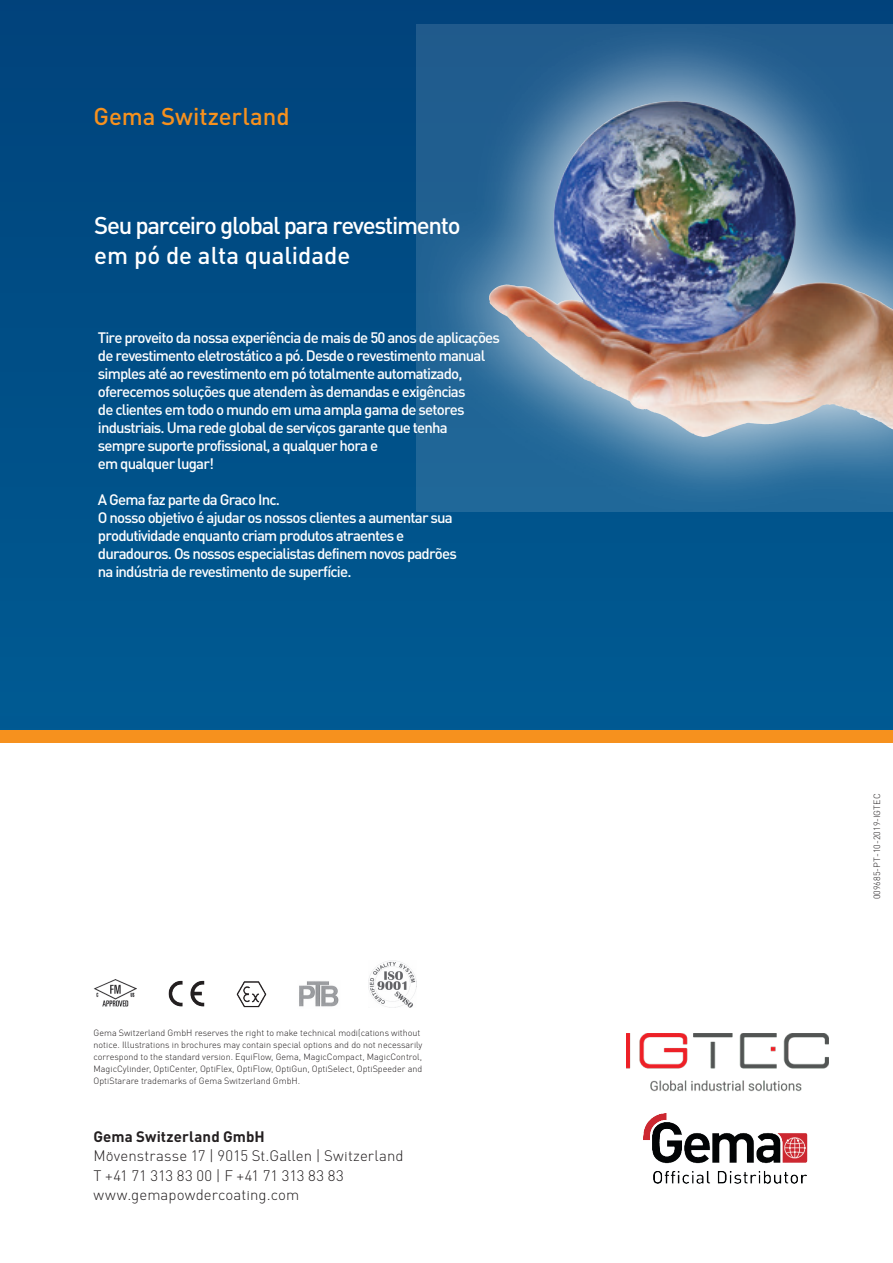
<style>
.page{position:relative;width:893px;height:1263px;background:#fff}
.page>*{position:absolute;margin:0;border:0;box-sizing:border-box;transform-origin:0 0}
.t1{font:500 24px/30px "DIN Pro";letter-spacing:-.055em;color:#fff}
.t2{font:500 24px "DIN Pro";letter-spacing:-.005em;color:#f6911e}
.t3{font:500 15px/18px "DIN Pro";letter-spacing:-.055em;color:#fff}
.t4{font:300 15px/19.5px "DIN Pro";letter-spacing:.005em;color:#231f20}
.t5{font:700 15px "DIN Pro";letter-spacing:.01em;color:#231f20}
.t6{font:300 9px/12px "DIN Pro";color:#231f20}
</style>
<div class="page">
<div style="left:0;top:0;width:893px;height:737px;background:linear-gradient(to bottom,#01437b,#005b93)"></div>
<svg style="left:880px;top:0;width:13px;height:730px"></svg>
<div style="left:0;top:730px;width:893px;height:13px;background:#f6911e"></div>
<img style="left:368px;top:960px;width:48px;height:48px">
<img style="left:94px;top:979px;width:42px;height:28px">
<img style="left:168px;top:980px;width:37px;height:27px">
<img style="left:236px;top:981px;width:31px;height:27px">
<img style="left:299px;top:981px;width:40px;height:26px">
<img style="left:417px;top:24px;width:476px;height:487px">
<img style="left:588px;top:101px;width:85px;height:36px">
<img style="left:627px;top:1034px;width:201px;height:58px">
<img style="left:644px;top:1113px;width:164px;height:71px">
<h1 class="t2" style="left:94px;top:100px;width:198px">Gema Switzerland</h1>
<h1 class="t1" style="left:94px;top:210px;width:368px">Seu parceiro global para revestimento em pó de alta qualidade</h1>
<p class="t3" style="left:98px;top:328px;width:404px">Tire proveito da nossa experiência de mais de 50 anos de aplicações de revestimento eletrostático a pó. Desde o revestimento manual simples até ao revestimento em pó totalmente automatizado, oferecemos soluções que atendem às demandas e exigências<br>de clientes em todo o mundo em uma ampla gama de setores industriais. Uma rede global de serviços garante que tenha<br>sempre suporte profissional, a qualquer hora e<br>em qualquer lugar!</p>
<p class="t3" style="left:98px;top:490px;width:360px">A Gema faz parte da Graco Inc.<br>O nosso objetivo é ajudar os nossos clientes a aumentar sua produtividade enquanto criam produtos atraentes e duradouros. Os nossos especialistas definem novos padrões na indústria de revestimento de superfície.</p>
<p class="t6" style="left:94px;top:1026px;width:330px">Gema Switzerland GmbH reserves the right to make technical modifications without notice. Illustrations in brochures may contain special options and do not necessarily correspond to the standard version. EquiFlow, Gema, MagicCompact, MagicControl, MagicCylinder, OptiCenter, OptiFlex, OptiFlow, OptiGun, OptiSelect, OptiSpeeder and OptiStarare trademarks of Gema Switzerland GmbH.</p>
<p class="t5" style="left:94px;top:1126px;width:173px">Gema Switzerland GmbH</p>
<p class="t4" style="left:94px;top:1146px;width:312px">Mövenstrasse 17 | 9015 St.Gallen | Switzerland<br>T +41 71 313 83 00 | F +41 71 313 83 83 www.gemapowdercoating.com</p>
<p class="t6" style="left:871px;top:899px;width:107px;rotate:-90deg">009685-PT-10-2019-IGTEC</p>
</div>
